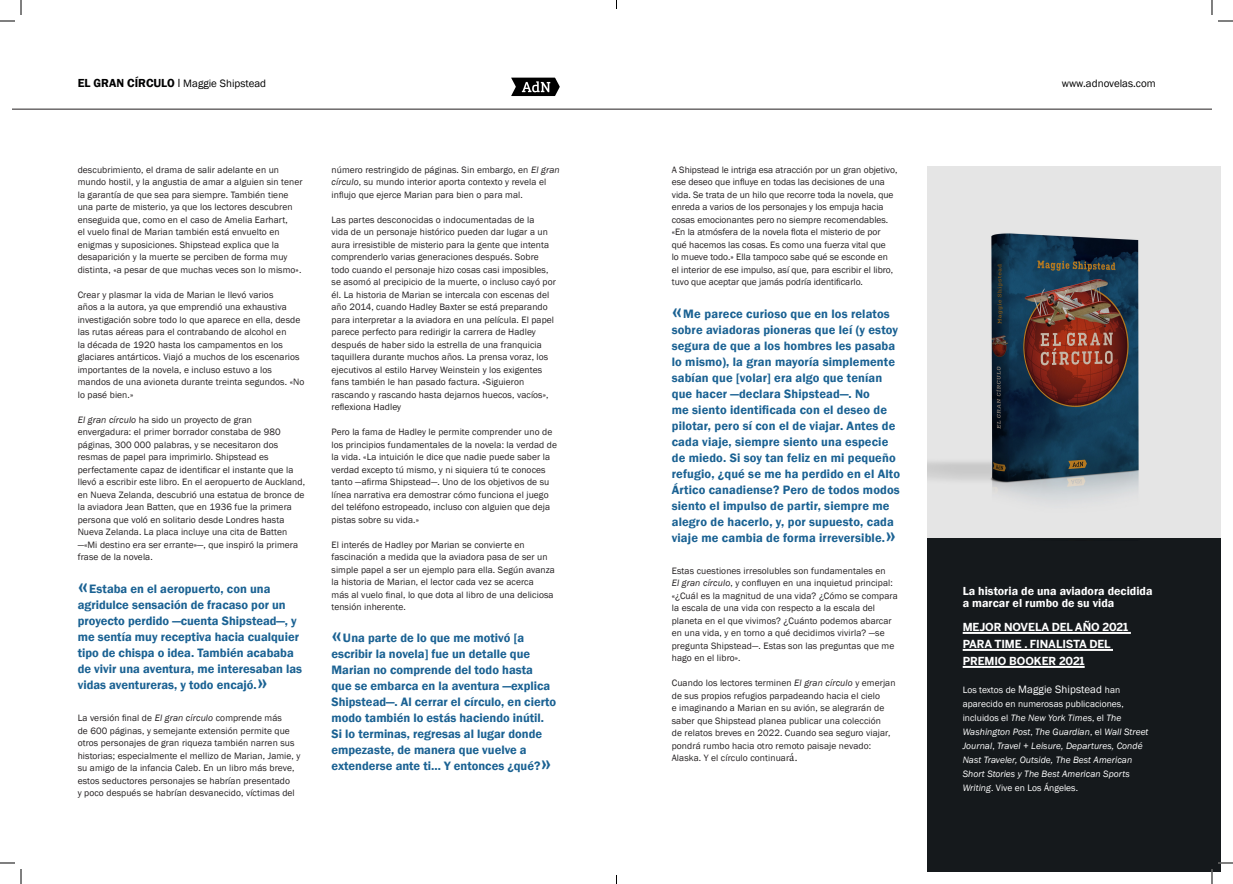
<style>
.page{position:relative;width:1233px;height:884px;background:#fff}
.page>*{position:absolute;margin:0;border:0;box-sizing:border-box;transform-origin:0 0}
.t1{font:600 31px "Franklin Gothic";color:#1b6293}
.t2{font:600 12.5px/16px "Franklin Gothic";color:#1b6293}
.t3{font:600 12px/12px "Franklin Gothic";color:#fff}
.t4{font:700 11px/17px "Benton Sans";letter-spacing:-.01em;color:#fff}
.t5{font:11px "Franklin Gothic";color:#000001}
.t6{font:11px "Franklin Gothic";letter-spacing:.005em;color:#fff}
.t7{font:9.5px/12.5px "Franklin Gothic";letter-spacing:.01em;color:#231f20}
.t8{font:italic 9.5px/14px "Franklin Gothic";letter-spacing:.005em;color:#fff}
.s1{font-weight:600;font-size:12px}
.s2{font-family:"Benton Sans"}
.s3{font-style:italic}
.s4{font-family:"Minion Pro";font-size:12px}
.s5{font-size:9.5px}
.s6{font-style:normal}
</style>
<div class="page">
<svg style="left:511px;top:78px;width:49px;height:18px"></svg>
<hr style="left:12px;top:109px;width:1200px;height:1px;background:#231f20">
<div style="left:927px;top:166px;width:293px;height:474px;background:#e5e5e5"></div>
<div style="left:927px;top:538px;width:293px;height:333px;background:#15191c"></div>
<img style="left:927px;top:233px;width:212px;height:267px">
<hr style="left:962px;top:632px;width:168px;height:2px;background:#fff">
<hr style="left:962px;top:649px;width:151px;height:2px;background:#fff">
<hr style="left:962px;top:666px;width:122px;height:2px;background:#fff">
<svg style="left:1218px;top:20px;width:15px;height:2px"></svg>
<svg style="left:1218px;top:862px;width:15px;height:2px"></svg>
<svg style="left:0;top:0;width:22px;height:22px"></svg>
<svg style="left:0;top:862px;width:22px;height:22px"></svg>
<svg style="left:1211px;top:0;width:1px;height:15px"></svg>
<svg style="left:1211px;top:869px;width:1px;height:15px"></svg>
<p class="t5" style="left:78px;top:76px;width:190px"><span class="s1">EL GRAN CÍRCULO</span> <span class="s2">I</span> Maggie Shipstead</p>
<p class="t5" style="left:1061px;top:76px;width:96px">www.adnovelas.com</p>
<p class="t7" style="left:78px;top:164px;width:226px">descubrimiento, el drama de salir adelante en un mundo hostil, y la angustia de amar a alguien sin tener la garantía de que sea para siempre. También tiene una parte de misterio, ya que los lectores descubren enseguida que, como en el caso de Amelia Earhart,<br>el vuelo final de Marian también está envuelto en enigmas y suposiciones. Shipstead explica que la desaparición y la muerte se perciben de forma muy distinta, «a pesar de que muchas veces son lo mismo».</p>
<p class="t7" style="left:78px;top:289px;width:228px">Crear y plasmar la vida de Marian le llevó varios<br>años a la autora, ya que emprendió una exhaustiva investigación sobre todo lo que aparece en ella, desde las rutas aéreas para el contrabando de alcohol en<br>la década de 1920 hasta los campamentos en los glaciares antárticos. Viajó a muchos de los escenarios importantes de la novela, e incluso estuvo a los mandos de una avioneta durante treinta segundos. «No lo pasé bien.»</p>
<p class="t7" style="left:78px;top:414px;width:229px"><span class="s3">El gran círculo</span> ha sido un proyecto de gran envergadura: el primer borrador constaba de 980 páginas, 300 000 palabras, y se necesitaron dos resmas de papel para imprimirlo. Shipstead es perfectamente capaz de identificar el instante que la llevó a escribir este libro. En el aeropuerto de Auckland, en Nueva Zelanda, descubrió una estatua de bronce de la aviadora Jean Batten, que en 1936 fue la primera persona que voló en solitario desde Londres hasta Nueva Zelanda. La placa incluye una cita de Batten —«Mi destino era ser errante»—, que inspiró la primera frase de la novela.</p>
<p class="t1" style="left:78px;top:566px;width:12px">«</p>
<p class="t2" style="left:78px;top:581px;width:226px;text-indent:11px">Estaba en el aeropuerto, con una agridulce sensación de fracaso por un proyecto perdido —cuenta Shipstead—, y me sentía muy receptiva hacia cualquier tipo de chispa o idea. También acababa de vivir una aventura, me interesaban las vidas aventureras, y todo encajó.</p>
<p class="t1" style="left:257px;top:662px;width:12px">»</p>
<p class="t7" style="left:78px;top:712px;width:224px">La versión final de <span class="s3">El gran círculo</span> comprende más<br>de 600 páginas, y semejante extensión permite que otros personajes de gran riqueza también narren sus historias; especialmente el mellizo de Marian, Jamie, y su amigo de la infancia Caleb. En un libro más breve, estos seductores personajes se habrían presentado<br>y poco después se habrían desvanecido, víctimas del</p>
<p class="t7" style="left:331px;top:164px;width:230px">número restringido de páginas. Sin embargo, en <span class="s3">El gran círculo</span>, su mundo interior aporta contexto y revela el influjo que ejerce Marian para bien o para mal.</p>
<p class="t7" style="left:331px;top:214px;width:226px">Las partes desconocidas o indocumentadas de la<br>vida de un personaje histórico pueden dar lugar a un aura irresistible de misterio para la gente que intenta comprenderlo varias generaciones después. Sobre todo cuando el personaje hizo cosas casi imposibles, se asomó al precipicio de la muerte, o incluso cayó por él. La historia de Marian se intercala con escenas del año 2014, cuando Hadley Baxter se está preparando para interpretar a la aviadora en una película. El papel parece perfecto para redirigir la carrera de Hadley después de haber sido la estrella de una franquicia taquillera durante muchos años. La prensa voraz, los ejecutivos al estilo Harvey Weinstein y los exigentes fans también le han pasado factura. «Siguieron rascando y rascando hasta dejarnos huecos, vacíos», reflexiona Hadley</p>
<p class="t7" style="left:331px;top:426px;width:227px">Pero la fama de Hadley le permite comprender uno de los principios fundamentales de la novela: la verdad de la vida. «La intuición le dice que nadie puede saber la verdad excepto tú mismo, y ni siquiera tú te conoces tanto —afirma Shipstead—. Uno de los objetivos de su línea narrativa era demostrar cómo funciona el juego del teléfono estropeado, incluso con alguien que deja pistas sobre su vida.»</p>
<p class="t7" style="left:331px;top:539px;width:225px">El interés de Hadley por Marian se convierte en fascinación a medida que la aviadora pasa de ser un simple papel a ser un ejemplo para ella. Según avanza la historia de Marian, el lector cada vez se acerca<br>más al vuelo final, lo que dota al libro de una deliciosa tensión inherente.</p>
<p class="t1" style="left:331px;top:616px;width:12px">«</p>
<p class="t2" style="left:331px;top:630px;width:226px;text-indent:11px">Una parte de lo que me motivó [a escribir la novela] fue un detalle que Marian no comprende del todo hasta que se embarca en la aventura —explica Shipstead—. Al cerrar el círculo, en cierto modo también lo estás haciendo inútil.<br>Si lo terminas, regresas al lugar donde empezaste, de manera que vuelve a extenderse ante ti… Y entonces ¿qué?</p>
<p class="t1" style="left:541px;top:744px;width:12px">»</p>
<p class="t7" style="left:672px;top:164px;width:227px">A Shipstead le intriga esa atracción por un gran objetivo, ese deseo que influye en todas las decisiones de una vida. Se trata de un hilo que recorre toda la novela, que enreda a varios de los personajes y los empuja hacia cosas emocionantes pero no siempre recomendables. «En la atmósfera de la novela flota el misterio de por qué hacemos las cosas. Es como una fuerza vital que<br>lo mueve todo.» Ella tampoco sabe qué se esconde en el interior de ese impulso, así que, para escribir el libro, tuvo que aceptar que jamás podría identificarlo.</p>
<p class="t1" style="left:672px;top:291px;width:12px">«</p>
<p class="t2" style="left:672px;top:306px;width:230px;text-indent:11px">Me parece curioso que en los relatos sobre aviadoras pioneras que leí (y estoy segura de que a los hombres les pasaba lo mismo), la gran mayoría simplemente sabían que [volar] era algo que tenían que hacer —declara Shipstead—. No<br>me siento identificada con el deseo de pilotar, pero sí con el de viajar. Antes de cada viaje, siempre siento una especie de miedo. Si soy tan feliz en mi pequeño refugio, ¿qué se me ha perdido en el Alto Ártico canadiense? Pero de todos modos siento el impulso de partir, siempre me alegro de hacerlo, y, por supuesto, cada viaje me cambia de forma irreversible.</p>
<p class="t1" style="left:885px;top:515px;width:12px">»</p>
<p class="t7" style="left:672px;top:565px;width:227px">Estas cuestiones irresolubles son fundamentales en<br><span class="s3">El gran círculo</span>, y confluyen en una inquietud principal: «¿Cuál es la magnitud de una vida? ¿Cómo se compara la escala de una vida con respecto a la escala del planeta en el que vivimos? ¿Cuánto podemos abarcar en una vida, y en torno a qué decidimos vivirla? —se pregunta Shipstead—. Estas son las preguntas que me hago en el libro».</p>
<p class="t7" style="left:672px;top:677px;width:225px">Cuando los lectores terminen <span class="s3">El gran círculo</span> y emerjan de sus propios refugios parpadeando hacia el cielo<br>e imaginando a Marian en su avión, se alegrarán de saber que Shipstead planea publicar una colección<br>de relatos breves en 2022. Cuando sea seguro viajar, pondrá rumbo hacia otro remoto paisaje nevado:<br>Alaska. Y el círculo continuar<span class="s4">á.</span></p>
<p class="t3" style="left:962px;top:586px;width:191px">La historia de una aviadora decidida a marcar el rumbo de su vida</p>
<p class="t4" style="left:962px;top:619px;width:167px">MEJOR NOVELA DEL AÑO 2021<br>PARA TIME . FINALISTA DEL<br>PREMIO BOOKER 2021</p>
<p class="t6" style="left:962px;top:683px;width:159px"><span class="s5">Los textos de</span> Maggie Shipstead <span class="s5">han</span></p>
<p class="t8" style="left:962px;top:697px;width:187px"><span class="s6">aparecido en numerosas publicaciones, incluidos el</span> The New York Times<span class="s6">, el</span> The Washington Post<span class="s6">,</span> The Guardian<span class="s6">, el</span> Wall Street Journal<span class="s6">,</span> Travel + Leisure, Departures, Condé Nast Traveler, Outside, The Best American Short Stories y The Best American Sports Writing<span class="s6">. Vive en Los Ángeles.</span></p>
</div>
